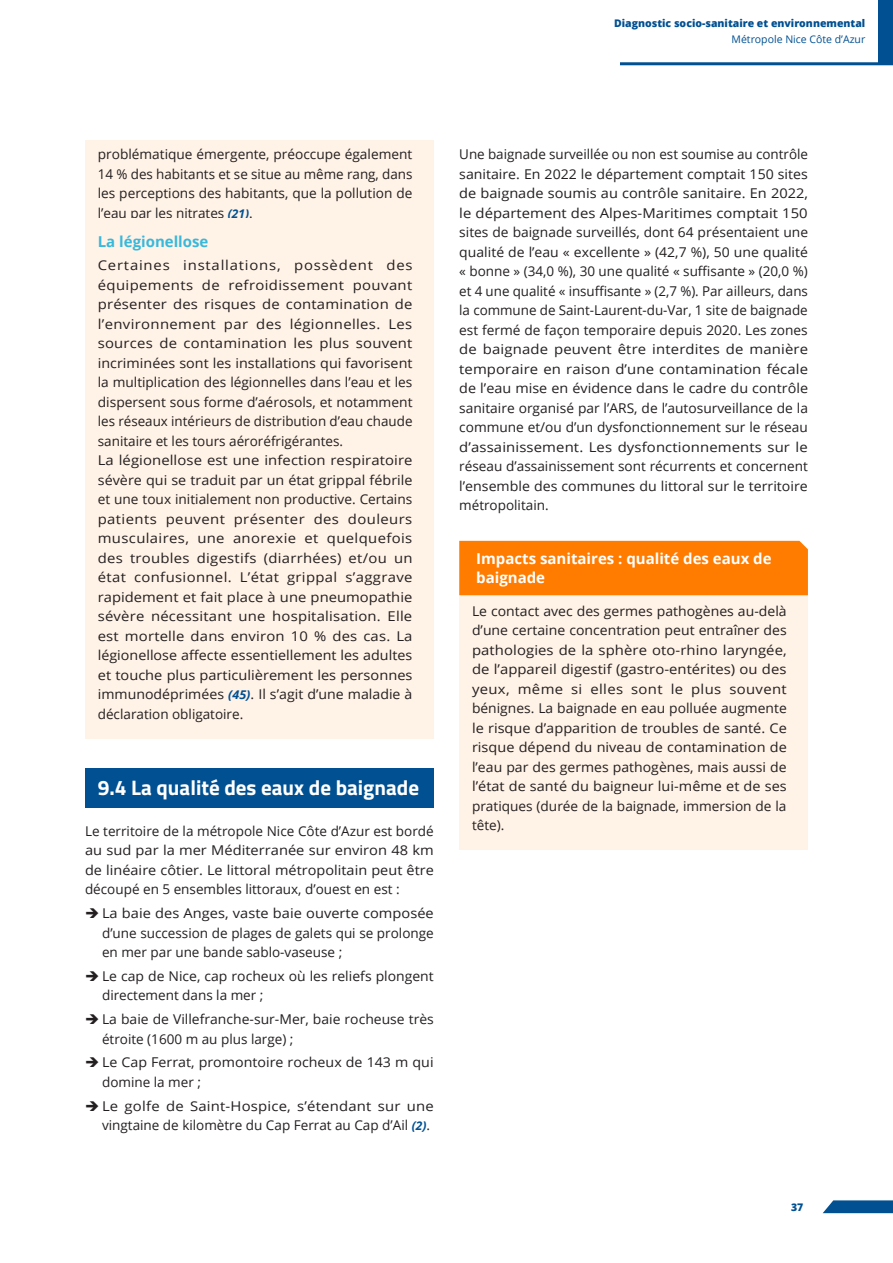
<style>
.page{position:relative;width:893px;height:1263px;background:#fff}
.page>*{position:absolute;margin:0;border:0;box-sizing:border-box;transform-origin:0 0}
.Heading_2{font:700 21px "Titillium Web";color:#fff}
.impact_sanitaire{font:700 15px/19.5px "Open Sans";color:#fff}
.Heding_impact_santé{font:700 15px "Open Sans";color:#38b8db}
.text-piste-action{font:13.5px/19.5px "Open Sans";color:#231f20;text-align:justify}
.text-piste-action-2{font:13.5px/19.5px "Open Sans";color:#231f20;text-align:justify;scale:1.1 1}
.text-piste-action-3{font:13.5px/19.5px "Open Sans";color:#231f20;text-align:justify;scale:1.04 1}
.text-piste-action-4{font:13.5px/19.5px "Open Sans";color:#231f20;text-align:justify;scale:1.08 1}
.text-piste-action-5{font:13.5px/19.5px "Open Sans";color:#231f20;scale:1.05 1}
.t1{font:800 10.5px "Open Sans";color:#005092}
.t2{font:10.5px "Open Sans";color:#005092}
.s1{font-weight:700;font-style:italic;font-size:12px;color:#005092}
</style>
<div class="page">
<div style="left:878px;top:0;width:15px;height:64px;background:#005092"></div>
<hr style="left:620px;top:62px;width:273px;height:3px;background:#005092">
<svg style="left:823px;top:1200px;width:70px;height:13px"></svg>
<div style="left:85px;top:140px;width:349px;height:98px;background:#fff2e6"></div>
<div style="left:85px;top:218px;width:349px;height:45px;background:#fff2e6"></div>
<div style="left:85px;top:252px;width:349px;height:214px;background:#fff2e6"></div>
<div style="left:85px;top:447px;width:349px;height:292px;background:#fff2e6"></div>
<div style="left:85px;top:768px;width:349px;height:39px;background:#005092"></div>
<div style="left:459px;top:541px;width:349px;height:54px;background:#ff7c00"></div>
<div style="left:459px;top:597px;width:349px;height:253px;background:#fff2e6"></div>
<p class="t1" style="left:614px;top:15px;width:253px">Diagnostic socio-sanitaire et environnemental</p>
<p class="t2" style="left:732px;top:32px;width:135px">Métropole Nice Côte d’Azur</p>
<p class="text-piste-action" style="left:98px;top:144px;width:316px">problématique émergente, préoccupe également 14 % des habitants et se situe au même rang, dans les perceptions des habitants, que la pollution de l’eau par les nitrates <span class="s1">(21)</span>.</p>
<p class="Heding_impact_santé" style="left:98px;top:231px;width:112px">La légionellose</p>
<p class="text-piste-action-2" style="left:98px;top:255px;width:288px">Certaines installations, possèdent des équipements de refroidissement pouvant présenter des risques de contamination de l’environnement par des légionnelles. Les sources de contamination les plus souvent incriminées sont les installations qui favorisent la multiplication des légionnelles dans l’eau et les dispersent sous forme d’aérosols, et notamment les réseaux intérieurs de distribution d’eau chaude sanitaire et les tours aéroréfrigérantes.</p>
<p class="text-piste-action-2" style="left:98px;top:450px;width:288px">La légionellose est une infection respiratoire sévère qui se traduit par un état grippal fébrile et une toux initialement non productive. Certains patients peuvent présenter des douleurs musculaires, une anorexie et quelquefois des troubles digestifs (diarrhées) et/ou un état confusionnel. L’état grippal s’aggrave rapidement et fait place à une pneumopathie sévère nécessitant une hospitalisation. Elle est mortelle dans environ 10 % des cas. La légionellose affecte essentiellement les adultes et touche plus particulièrement les personnes immunodéprimées <span class="s1">(45)</span>. Il s’agit d’une maladie à déclaration obligatoire.</p>
<p class="Heading_2" style="left:98px;top:772px;width:323px">9.4 La qualité des eaux de baignade</p>
<p class="text-piste-action" style="left:85px;top:821px;width:350px">Le territoire de la métropole Nice Côte d’Azur est bordé au sud par la mer Méditerranée sur environ 48 km de linéaire côtier. Le littoral métropolitain peut être découpé en 5 ensembles littoraux, d’ouest en est :</p>
<p class="text-piste-action-4" style="left:102px;top:903px;width:309px">La baie des Anges, vaste baie ouverte composée d’une succession de plages de galets qui se prolonge en mer par une bande sablo-vaseuse ;</p>
<p class="text-piste-action" style="left:102px;top:966px;width:333px">Le cap de Nice, cap rocheux où les reliefs plongent directement dans la mer ;</p>
<p class="text-piste-action" style="left:102px;top:1009px;width:333px">La baie de Villefranche-sur-Mer, baie rocheuse très étroite (1600 m au plus large) ;</p>
<p class="text-piste-action-5" style="left:102px;top:1052px;width:317px">Le Cap Ferrat, promontoire rocheux de 143 m qui domine la mer ;</p>
<p class="text-piste-action-2" style="left:102px;top:1096px;width:303px">Le golfe de Saint-Hospice, s’étendant sur une vingtaine de kilomètre du Cap Ferrat au Cap d’Ail <span class="s1">(2)</span>.</p>
<p class="text-piste-action" style="left:459px;top:144px;width:350px">Une baignade surveillée ou non est soumise au contrôle sanitaire. En 2022 le département comptait 150 sites de baignade soumis au contrôle sanitaire. En 2022, le département des Alpes-Maritimes comptait 150 sites de baignade surveillés, dont 64 présentaient une qualité de l’eau « excellente » (42,7 %), 50 une qualité « bonne » (34,0 %), 30 une qualité « suffisante » (20,0 %) et 4 une qualité « insuffisante » (2,7 %). Par ailleurs, dans la commune de Saint-Laurent-du-Var, 1 site de baignade est fermé de façon temporaire depuis 2020. Les zones de baignade peuvent être interdites de manière temporaire en raison d’une contamination fécale de l’eau mise en évidence dans le cadre du contrôle sanitaire organisé par l’ARS, de l’autosurveillance de la commune et/ou d’un dysfonctionnement sur le réseau d’assainissement. Les dysfonctionnements sur le réseau d’assainissement sont récurrents et concernent l’ensemble des communes du littoral sur le territoire métropolitain.</p>
<p class="impact_sanitaire" style="left:476px;top:548px;width:297px">Impacts sanitaires : qualité des eaux de baignade</p>
<p class="text-piste-action-3" style="left:472px;top:600px;width:304px">Le contact avec des germes pathogènes au-delà d’une certaine concentration peut entraîner des pathologies de la sphère oto-rhino laryngée, de l’appareil digestif (gastro-entérites) ou des yeux, même si elles sont le plus souvent bénignes. La baignade en eau polluée augmente le risque d’apparition de troubles de santé. Ce risque dépend du niveau de contamination de l’eau par des germes pathogènes, mais aussi de l’état de santé du baigneur lui-même et de ses pratiques (durée de la baignade, immersion de la tête).</p>
<p class="t1" style="left:791px;top:1199px;width:14px">37</p>
</div>
